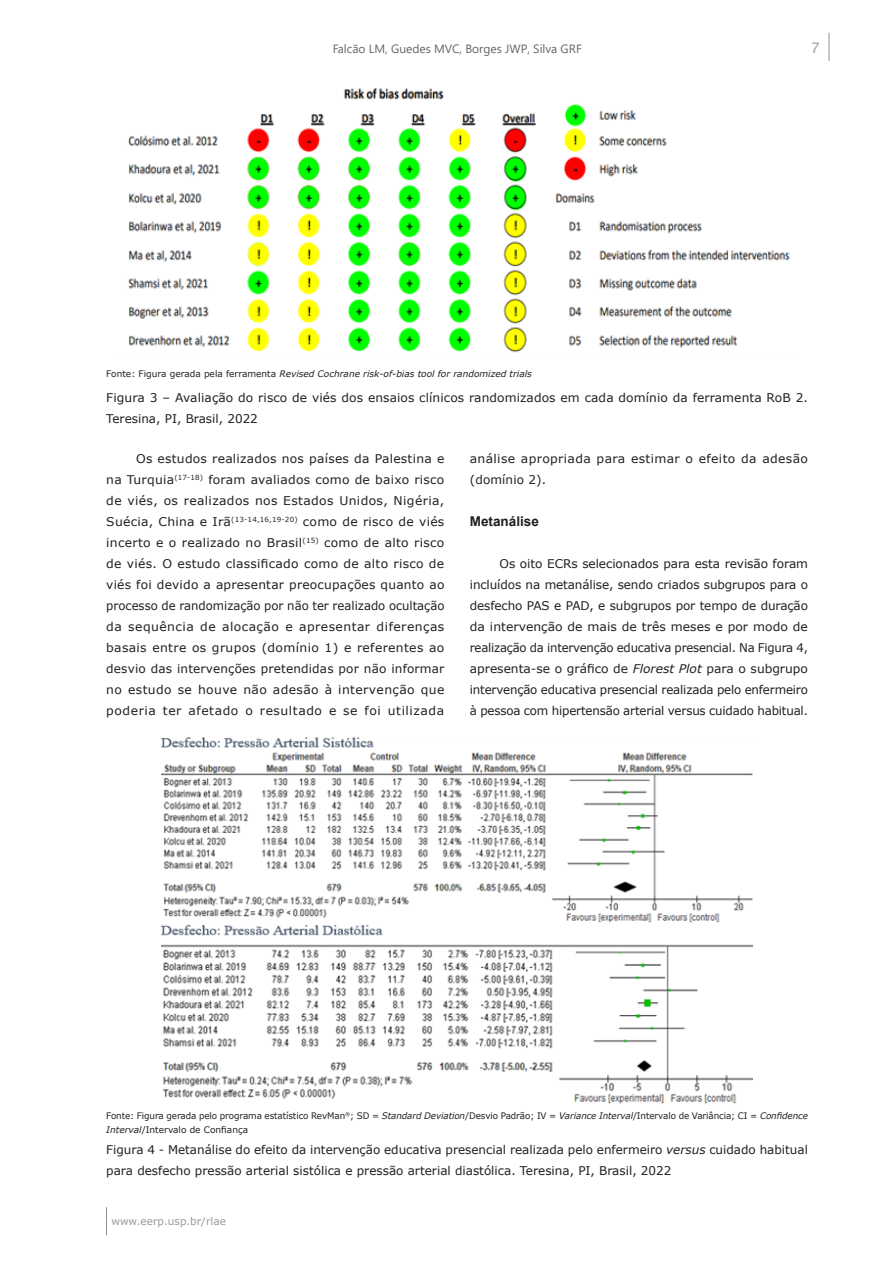
<style>
.page{position:relative;width:893px;height:1263px;background:#fff}
.page>*{position:absolute;margin:0;border:0;box-sizing:border-box;transform-origin:0 0}
.SUB2{font:700 13.5px "Arial";color:#231f20}
.t1{font:13.5px "Geneva";color:#6c6d70}
.Texto{font:12px/21px "Verdana";letter-spacing:.025em;color:#231f20;text-align:justify}
.Título_de_figura{font:12px/21px "Verdana";color:#231f20}
.t2{font:12px "Segoe UI";color:#231f20}
.t3{font:10.5px "Verdana";color:#6c6d70}
.Rodapé_Fig{font:9px/13.5px "Verdana";letter-spacing:-.01em;color:#231f20}
.Rodapé_Fig-2{font:italic 9px "Verdana";color:#231f20}
.s1{font-style:normal}
.s2{font-style:italic}
</style>
<div class="page">
<svg style="left:106px;top:1207px;width:1px;height:28px"></svg>
<svg style="left:829px;top:33px;width:1px;height:28px"></svg>
<img style="left:128px;top:88px;width:662px;height:265px">
<img style="left:161px;top:737px;width:592px;height:367px">
<p class="t2" style="left:332px;top:38px;width:251px">Falcão LM, Guedes MVC, Borges JWP, Silva GRF</p>
<p class="t1" style="left:812px;top:41px;width:11px">7</p>
<p class="Rodapé_Fig-2" style="left:106px;top:368px;width:427px"><span class="s1">Fonte: Figura gerada pela ferramenta</span> Revised Cochrane risk-of-bias tool for randomized trials</p>
<p class="Título_de_figura" style="left:106px;top:387px;width:703px">Figura 3 – Avaliação do risco de viés dos ensaios clínicos randomizados em cada domínio da ferramenta RoB 2.<br>Teresina, PI, Brasil, 2022</p>
<p class="Texto" style="left:106px;top:448px;width:340px;text-indent:30px">Os estudos realizados nos países da Palestina e na Turquia<sup>(17-18)</sup> foram avaliados como de baixo risco de viés, os realizados nos Estados Unidos, Nigéria, Suécia, China e Irã<sup>(13-14,16,19-20)</sup> como de risco de viés incerto e o realizado no Brasil<sup>(15)</sup> como de alto risco de viés. O estudo classificado como de alto risco de viés foi devido a apresentar preocupações quanto ao processo de randomização por não ter realizado ocultação da sequência de alocação e apresentar diferenças basais entre os grupos (domínio 1) e referentes ao desvio das intervenções pretendidas por não informar no estudo se houve não adesão à intervenção que poderia ter afetado o resultado e se foi utilizada</p>
<p class="Texto" style="left:470px;top:448px;width:340px">análise apropriada para estimar o efeito da adesão (domínio 2).</p>
<p class="SUB2" style="left:470px;top:512px;width:71px">Metanálise</p>
<p class="Texto" style="left:470px;top:553px;width:340px;text-indent:30px">Os oito ECRs selecionados para esta revisão foram incluídos na metanálise, sendo criados subgrupos para o desfecho PAS e PAD, e subgrupos por tempo de duração da intervenção de mais de três meses e por modo de realização da intervenção educativa presencial. Na Figura 4, apresenta-se o gráfico de <span class="s2">Florest Plot</span> para o subgrupo intervenção educativa presencial realizada pelo enfermeiro à pessoa com hipertensão arterial versus cuidado habitual.</p>
<p class="Rodapé_Fig" style="left:106px;top:1109px;width:703px">Fonte: Figura gerada pelo programa estatístico RevMan<sup>®</sup>; SD = <span class="s2">Standard Deviation</span>/Desvio Padrão; IV = <span class="s2">Variance Interval</span>/Intervalo de Variância; CI = <span class="s2">Confidence<br>Interval</span>/Intervalo de Confiança</p>
<p class="Título_de_figura" style="left:106px;top:1139px;width:703px">Figura 4 - Metanálise do efeito da intervenção educativa presencial realizada pelo enfermeiro <span class="s2">versus</span> cuidado habitual para desfecho pressão arterial sistólica e pressão arterial diastólica. Teresina, PI, Brasil, 2022</p>
<p class="t3" style="left:111px;top:1215px;width:116px">www.eerp.usp.br/rlae</p>
</div>
